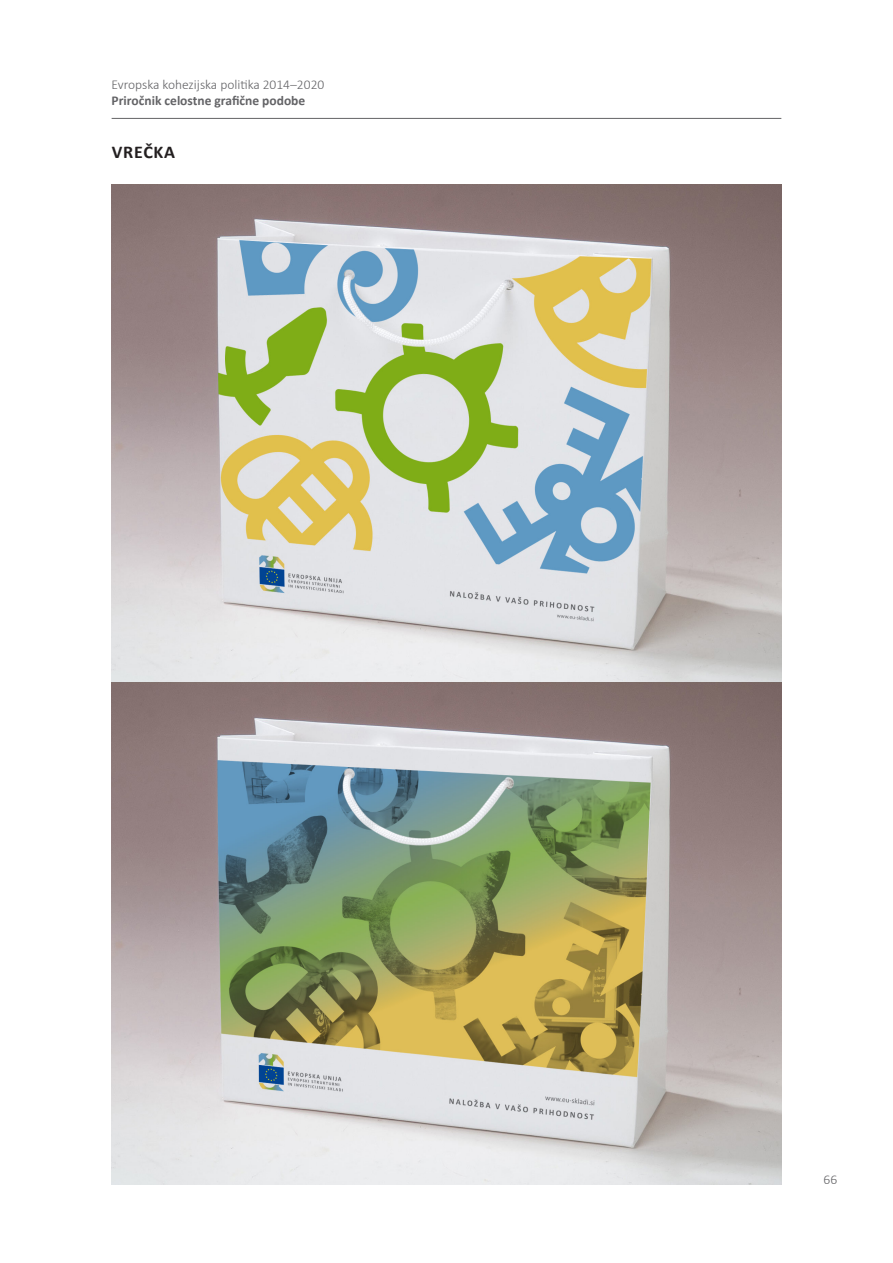
<style>
.page{position:relative;width:893px;height:1263px;background:#fff}
.page>*{position:absolute;margin:0;border:0;box-sizing:border-box;transform-origin:0 0}
.t1{font:700 18px "Calibri";letter-spacing:.04em;color:#231f20}
.t2{font:300 13.5px "Calibri";color:#636366}
.t3{font:700 13.5px "Calibri";color:#636366}
</style>
<div class="page">
<hr style="left:112px;top:118px;width:669px;height:1px;background:#636366">
<img style="left:112px;top:184px;width:669px;height:499px">
<img style="left:112px;top:683px;width:669px;height:501px">
<p class="t2" style="left:112px;top:76px;width:214px">Evropska kohezijska politika 2014‒2020</p>
<p class="t3" style="left:112px;top:91px;width:195px">Priročnik celostne grafične podobe</p>
<p class="t1" style="left:112px;top:139px;width:65px">VREČKA</p>
<p class="t2" style="left:823px;top:1171px;width:15px">66</p>
</div>
